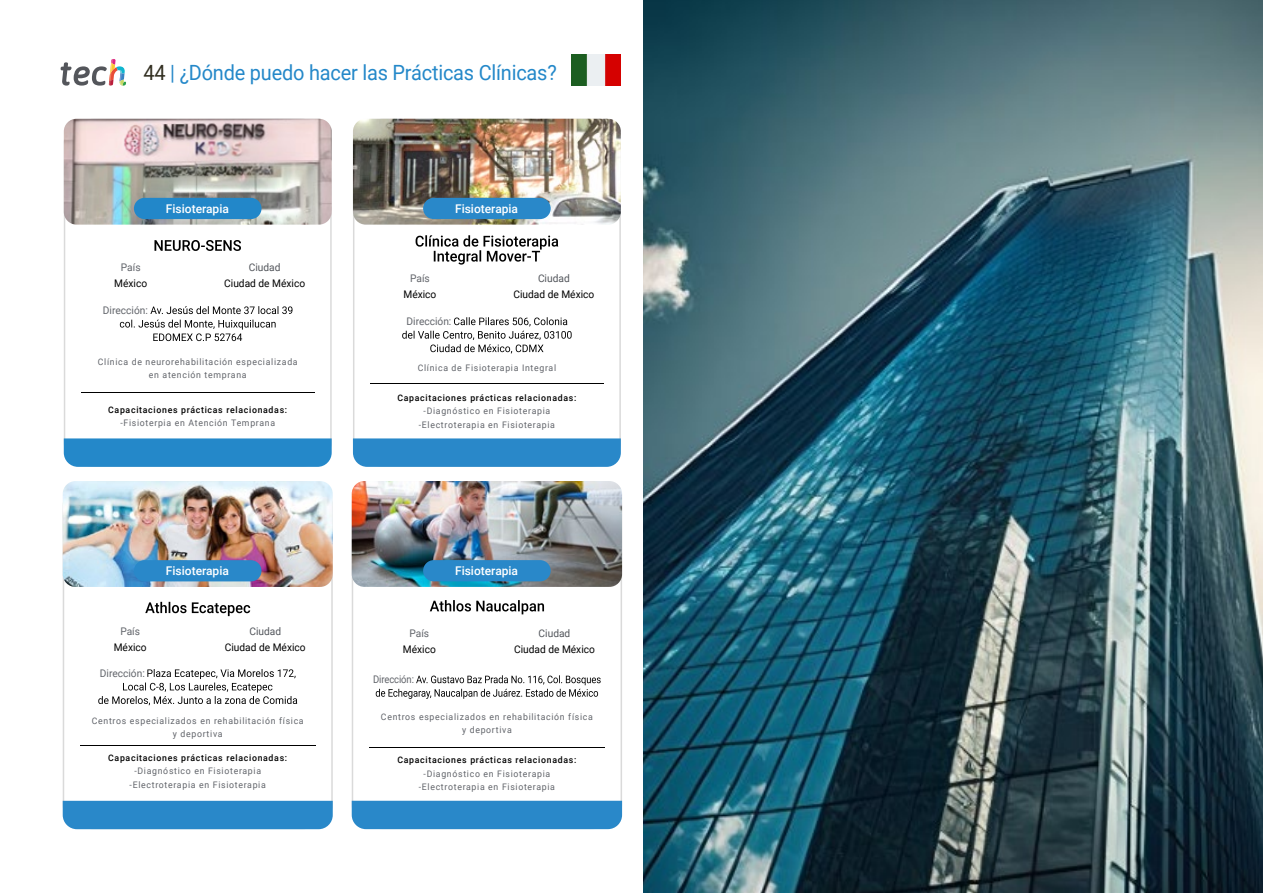
<style>
.page{position:relative;width:1263px;height:893px;background:#fff}
.page>*{position:absolute;margin:0;border:0;box-sizing:border-box;transform-origin:0 0}
.t1{font:21px "Roboto";letter-spacing:-.01em;color:#2488c9;scale:.95 1}
.t2{font:500 12px "Roboto";color:#fff}
.t3{font:10.5px "Roboto";color:#000}
.t4{font:10.5px "Roboto";color:#61646a}
.t5{font:10.5px "Roboto";color:#52555b}
.t6{font:10.5px "Roboto";color:#61646a;scale:.9 1}
.t7{font:9px/13.2px "Roboto";letter-spacing:.08em;color:#61646a;text-align:center}
.t8{font:500 9px "Roboto";letter-spacing:.08em;color:#000}
.s1{color:#312e20}
.s2{color:#2788c9}
</style>
<div class="page">
<svg style="left:61px;top:59px;width:65px;height:27px"></svg>
<img style="left:571px;top:55px;width:50px;height:30px">
<img style="left:643px;top:0;width:620px;height:893px">
<svg style="left:352px;top:118px;width:269px;height:326px"></svg>
<img style="left:353px;top:119px;width:268px;height:106px">
<div style="left:423px;top:198px;width:128px;height:21px;background:#2988c9;border-radius:11px"></div>
<svg style="left:353px;top:438px;width:268px;height:29px;background:#2f8bca"></svg>
<hr style="left:370px;top:383px;width:234px;height:1px;background:#000">
<svg style="left:416px;top:235px;width:142px;height:30px"></svg>
<svg style="left:402px;top:317px;width:170px;height:37px"></svg>
<svg style="left:351px;top:492px;width:272px;height:338px"></svg>
<img style="left:352px;top:481px;width:270px;height:106px">
<div style="left:423px;top:560px;width:128px;height:21px;background:#2988c9;border-radius:11px"></div>
<div style="left:352px;top:801px;width:270px;height:28px;background:#2988c9"></div>
<hr style="left:369px;top:747px;width:236px;height:1px;background:#000">
<svg style="left:430px;top:600px;width:114px;height:14px"></svg>
<svg style="left:376px;top:675px;width:225px;height:24px"></svg>
<svg style="left:62px;top:495px;width:271px;height:335px"></svg>
<div style="left:63px;top:801px;width:270px;height:28px;background:#2988c9"></div>
<hr style="left:80px;top:745px;width:236px;height:1px;background:#000">
<svg style="left:145px;top:602px;width:105px;height:14px"></svg>
<svg style="left:98px;top:669px;width:199px;height:36px"></svg>
<img style="left:63px;top:481px;width:270px;height:106px">
<div style="left:134px;top:560px;width:127px;height:21px;background:#2988c9;border-radius:11px"></div>
<svg style="left:63px;top:118px;width:269px;height:337px"></svg>
<img style="left:64px;top:119px;width:268px;height:106px">
<div style="left:134px;top:198px;width:127px;height:21px;background:#2287c9;border-radius:11px"></div>
<svg style="left:64px;top:438px;width:268px;height:29px;background:#2a8bca"></svg>
<hr style="left:81px;top:392px;width:234px;height:1px;background:#000">
<svg style="left:154px;top:240px;width:87px;height:11px"></svg>
<svg style="left:150px;top:306px;width:142px;height:8px"></svg>
<svg style="left:120px;top:320px;width:156px;height:21px"></svg>
<h1 class="t1" style="left:144px;top:57px;width:436px"><span class="s1">44</span> <span class="s2">|</span> ¿Dónde puedo hacer las Prácticas Clínicas?</h1>
<p class="t4" style="left:121px;top:260px;width:21px">País</p>
<p class="t3" style="left:114px;top:276px;width:34px">México</p>
<p class="t4" style="left:103px;top:303px;width:46px">Dirección:</p>
<h2 class="t2" style="left:166px;top:200px;width:65px">Fisioterapia</h2>
<p class="t5" style="left:249px;top:260px;width:33px">Ciudad</p>
<p class="t3" style="left:224px;top:276px;width:82px">Ciudad de México</p>
<p class="t7" style="left:98px;top:355px;width:201px">Clínica de neurorehabilitación especializada en atención temprana</p>
<p class="t8" style="left:108px;top:403px;width:180px">Capacitaciones prácticas relacionadas:</p>
<p class="t7" style="left:120px;top:416px;width:156px">-Fisioterpia en Atención Temprana</p>
<p class="t4" style="left:120px;top:624px;width:21px">País</p>
<p class="t3" style="left:114px;top:640px;width:34px">México</p>
<h2 class="t2" style="left:166px;top:563px;width:65px">Fisioterapia</h2>
<h2 class="t2" style="left:174px;top:563px;width:48px">generico</h2>
<p class="t5" style="left:249px;top:624px;width:33px">Ciudad</p>
<p class="t3" style="left:225px;top:640px;width:82px">Ciudad de México</p>
<p class="t4" style="left:100px;top:666px;width:46px">Dirección:</p>
<p class="t7" style="left:92px;top:713px;width:213px">Centros especializados en rehabilitación física y deportiva</p>
<p class="t8" style="left:108px;top:752px;width:180px">Capacitaciones prácticas relacionadas:</p>
<p class="t7" style="left:130px;top:764px;width:138px">-Diagnóstico en Fisioterapia -Electroterapia en Fisioterapia</p>
<h2 class="t2" style="left:455px;top:200px;width:65px">Fisioterapia</h2>
<p class="t4" style="left:410px;top:271px;width:21px">País</p>
<p class="t3" style="left:403px;top:287px;width:34px">México</p>
<p class="t5" style="left:538px;top:271px;width:33px">Ciudad</p>
<p class="t3" style="left:513px;top:287px;width:82px">Ciudad de México</p>
<p class="t4" style="left:406px;top:314px;width:46px">Dirección:</p>
<p class="t7" style="left:418px;top:361px;width:140px">Clínica de Fisioterapia Integral</p>
<p class="t8" style="left:397px;top:392px;width:180px">Capacitaciones prácticas relacionadas:</p>
<p class="t7" style="left:419px;top:404px;width:138px">-Diagnóstico en Fisioterapia -Electroterapia en Fisioterapia</p>
<p class="t4" style="left:409px;top:626px;width:21px">País</p>
<p class="t3" style="left:403px;top:642px;width:34px">México</p>
<h2 class="t2" style="left:455px;top:563px;width:65px">Fisioterapia</h2>
<p class="t5" style="left:539px;top:626px;width:33px">Ciudad</p>
<p class="t3" style="left:514px;top:642px;width:82px">Ciudad de México</p>
<p class="t6" style="left:373px;top:672px;width:47px">Dirección:</p>
<p class="t7" style="left:381px;top:710px;width:213px">Centros especializados en rehabilitación física y deportiva</p>
<p class="t8" style="left:397px;top:754px;width:180px">Capacitaciones prácticas relacionadas:</p>
<p class="t7" style="left:419px;top:767px;width:138px">-Diagnóstico en Fisioterapia -Electroterapia en Fisioterapia</p>
</div>
